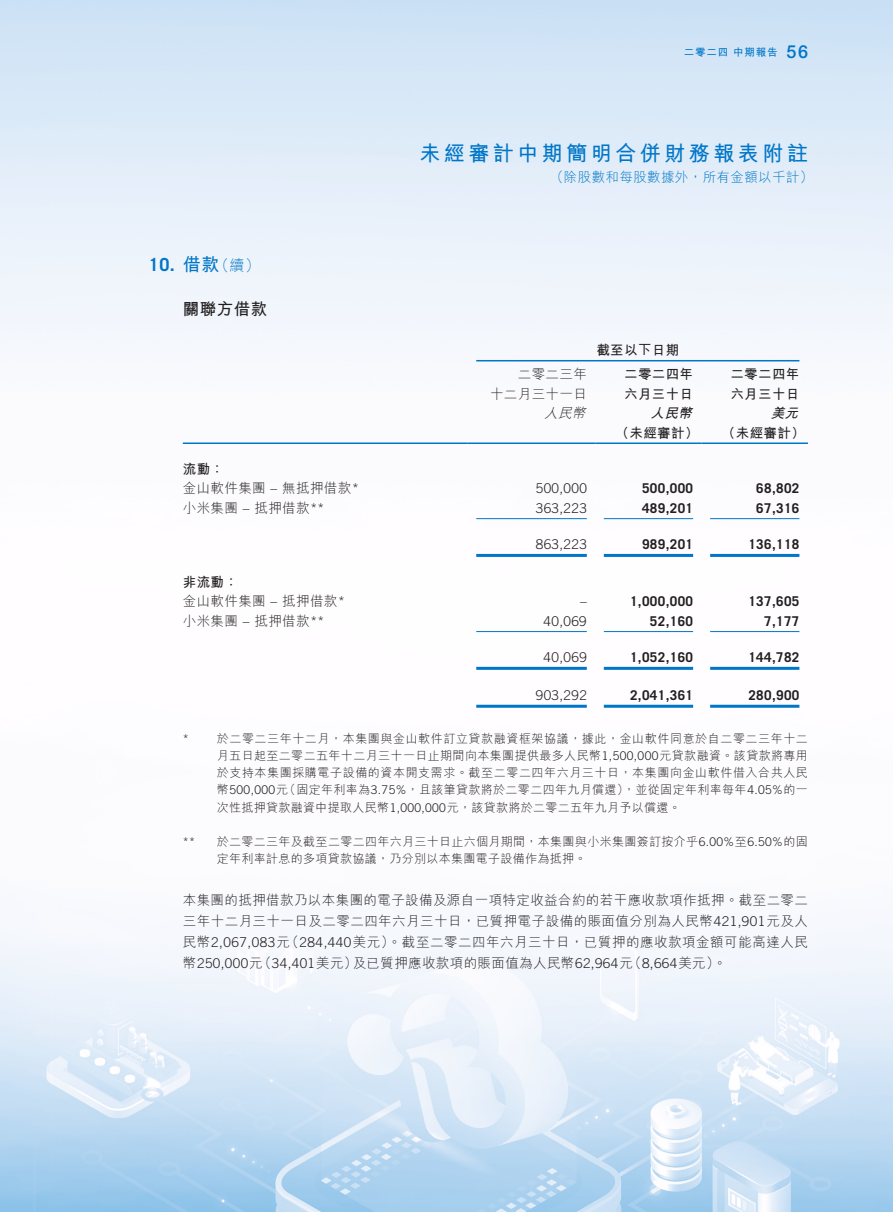
<style>
.page{position:relative;width:893px;height:1212px;background:#fff}
.page>*{position:absolute;margin:0;border:0;box-sizing:border-box;transform-origin:0 0}
.t1{font:700 21px "M Hei HK";letter-spacing:.165em;color:#0076c8}
.t2{font:700 18px "Trade Gothic LT Std";color:#0076c8}
.t3{font:500 18px "Helvetica Neue LT Std";color:#0076c8}
.t4{font:700 16.5px "M Hei HK";letter-spacing:.03em;color:#231f20}
.t5{font:300 15px "M Hei HK";color:#0076c8}
.t6{font:300 13.5px/21px "M Hei HK";letter-spacing:.03em;color:#231f20;text-align:right}
.t7{font:700 13.5px "Trade Gothic LT Std";letter-spacing:.03em;color:#231f20}
.t8{font:300 13.5px "Trade Gothic LT Std";letter-spacing:.03em;color:#231f20}
.t9{font:700 13.5px/19.5px "M Hei HK";letter-spacing:.03em;color:#231f20}
.t10{font:300 13.5px "M Hei HK";letter-spacing:.03em;color:#0076c8}
.t11{font:italic 700 13.5px "M Hei HK";color:#231f20}
.t12{font:italic 300 13.5px "M Hei HK";color:#231f20}
.t13{font:300 12px/17.2px "M Hei HK";letter-spacing:.035em;color:#231f20;text-align:right}
.t14{font:300 12px "Trade Gothic LT Std";letter-spacing:.03em;color:#231f20}
.t15{font:700 10.5px "M Hei HK";letter-spacing:.08em;color:#0076c8}
.s1{font-family:"M Hei HK"}
.s2{font-family:"Trade Gothic LT Std"}
</style>
<div class="page">
<img style="left:0;top:0;width:893px;height:1212px">
<hr style="left:476px;top:360px;width:323px;height:1px;background:#0076c8">
<hr style="left:183px;top:442px;width:285px;height:2px;background:#0076c8">
<hr style="left:468px;top:442px;width:127px;height:2px;background:#0076c8">
<hr style="left:595px;top:442px;width:107px;height:2px;background:#0076c8">
<hr style="left:702px;top:442px;width:106px;height:2px;background:#0076c8">
<hr style="left:476px;top:518px;width:111px;height:1px;background:#0076c8">
<hr style="left:604px;top:518px;width:89px;height:1px;background:#0076c8">
<hr style="left:710px;top:518px;width:89px;height:1px;background:#0076c8">
<hr style="left:476px;top:554px;width:111px;height:3px;background:#0076c8">
<hr style="left:604px;top:554px;width:89px;height:3px;background:#0076c8">
<hr style="left:710px;top:554px;width:89px;height:3px;background:#0076c8">
<hr style="left:476px;top:631px;width:111px;height:1px;background:#0076c8">
<hr style="left:604px;top:631px;width:89px;height:1px;background:#0076c8">
<hr style="left:710px;top:631px;width:89px;height:1px;background:#0076c8">
<hr style="left:476px;top:667px;width:111px;height:3px;background:#0076c8">
<hr style="left:604px;top:667px;width:89px;height:3px;background:#0076c8">
<hr style="left:710px;top:667px;width:89px;height:3px;background:#0076c8">
<hr style="left:476px;top:705px;width:111px;height:3px;background:#0076c8">
<hr style="left:604px;top:705px;width:89px;height:3px;background:#0076c8">
<hr style="left:710px;top:705px;width:89px;height:3px;background:#0076c8">
<p class="t15" style="left:733px;top:44px;width:46px">中期報告</p>
<p class="t15" style="left:684px;top:44px;width:46px">二零二四</p>
<h2 class="t3" style="left:787px;top:41px;width:23px">56</h2>
<h2 class="t2" style="left:149px;top:254px;width:72px">10. <span class="s1">借款</span></h2>
<h3 class="t4" style="left:183px;top:297px;width:86px">關聯方借款</h3>
<p class="t5" style="left:214px;top:258px;width:47px">（續(</p>
<p class="t9" style="left:183px;top:458px;width:43px">流動：</p>
<p class="t6" style="left:183px;top:478px;width:177px">金山軟件集團 <span class="s2">–</span> 無抵押借款<span class="s2">*</span></p>
<p class="t6" style="left:183px;top:497px;width:143px">小米集團 <span class="s2">–</span> 抵押借款 <span class="s2">**</span></p>
<p class="t9" style="left:183px;top:571px;width:57px">非流動：</p>
<p class="t6" style="left:183px;top:590px;width:164px">金山軟件集團 <span class="s2">–</span> 抵押借款<span class="s2">*</span></p>
<p class="t6" style="left:183px;top:610px;width:143px">小米集團 <span class="s2">–</span> 抵押借款 <span class="s2">**</span></p>
<h1 class="t1" style="left:419px;top:138px;width:390px">未經審計中期簡明合併財務報表附註</h1>
<p class="t10" style="left:550px;top:170px;width:265px">（除股數和每股數據外，所有金額以千計(</p>
<p class="t9" style="left:596px;top:339px;width:84px">截至以下日期</p>
<p class="t6" style="left:490px;top:364px;width:98px;line-height:19.5px">二零二三年<br>十二月三十一日</p>
<p class="t9" style="left:624px;top:363px;width:71px">二零二四年六月三十日</p>
<p class="t9" style="left:730px;top:363px;width:71px">二零二四年六月三十日</p>
<p class="t11" style="left:771px;top:403px;width:34px">美元</p>
<p class="t12" style="left:544px;top:406px;width:46px">人民幣</p>
<p class="t11" style="left:650px;top:403px;width:47px">人民幣</p>
<p class="t9" style="left:616px;top:422px;width:84px">（未經審計）</p>
<p class="t9" style="left:722px;top:422px;width:84px">（未經審計(</p>
<p class="t8" style="left:536px;top:480px;width:53px">500,000</p>
<p class="t7" style="left:642px;top:480px;width:53px">500,000</p>
<p class="t7" style="left:756px;top:480px;width:45px">68,802</p>
<p class="t8" style="left:536px;top:500px;width:53px">363,223</p>
<p class="t7" style="left:642px;top:500px;width:53px">489,201</p>
<p class="t7" style="left:756px;top:500px;width:45px">67,316</p>
<p class="t8" style="left:536px;top:536px;width:53px">863,223</p>
<p class="t7" style="left:642px;top:536px;width:53px">989,201</p>
<p class="t7" style="left:748px;top:536px;width:53px">136,118</p>
<p class="t8" style="left:580px;top:593px;width:8px">–</p>
<p class="t7" style="left:630px;top:593px;width:65px">1,000,000</p>
<p class="t7" style="left:748px;top:593px;width:53px">137,605</p>
<p class="t8" style="left:544px;top:613px;width:45px">40,069</p>
<p class="t7" style="left:650px;top:613px;width:45px">52,160</p>
<p class="t7" style="left:764px;top:613px;width:37px">7,177</p>
<p class="t8" style="left:544px;top:649px;width:45px">40,069</p>
<p class="t7" style="left:630px;top:649px;width:65px">1,052,160</p>
<p class="t7" style="left:748px;top:649px;width:53px">144,782</p>
<p class="t14" style="left:183px;top:731px;width:7px">*</p>
<p class="t14" style="left:183px;top:835px;width:14px">**</p>
<p class="t8" style="left:536px;top:687px;width:53px">903,292</p>
<p class="t13" style="left:217px;top:729px;width:593px">於二零二三年十二月，本集團與金山軟件訂立貸款融資框架協議，據此，金山軟件同意於自二零二三年十二</p>
<p class="t7" style="left:630px;top:686px;width:65px">2,041,361</p>
<p class="t7" style="left:748px;top:686px;width:53px">280,900</p>
<p class="t13" style="left:217px;top:747px;width:593px">月五日起至二零二五年十二月三十一日止期間向本集團提供最多人民幣<span class="s2">1,500,000</span>元貸款融資。該貸款將專用於支持本集團採購電子設備的資本開支需求。截至二零二四年六月三十日，本集團向金山軟件借入合共人民（固定年利率為<span class="s2">3.75%</span>，且該筆貸款將於二零二四年九月償還，）並從固定年利率每年<span class="s2">4.05%</span>的一</p>
<p class="t14" style="left:217px;top:783px;width:73px"><span class="s1">幣</span>500,000<span class="s1">元</span></p>
<p class="t13" style="left:217px;top:798px;width:466px">次性抵押貸款融資中提取人民幣<span class="s2">1,000,000</span>元，該貸款將於二零二五年九月予以償還。</p>
<p class="t13" style="left:217px;top:833px;width:593px">於二零二三年及截至二零二四年六月三十日止六個月期間，本集團與小米集團簽訂按介乎<span class="s2">6.00%</span>至<span class="s2">6.50%</span>的固</p>
<p class="t13" style="left:217px;top:850px;width:371px">定年利率計息的多項貸款協議，乃分別以本集團電子設備作為抵押。</p>
<p class="t6" style="left:183px;top:890px;width:627px">本集團的抵押借款乃以本集團的電子設備及源自一項特定收益合約的若干應收款項作抵押。截至二零二三年十二月三十一日及二零二四年六月三十日，已質押電子設備的賬面值分別為人民幣<span class="s2">421,901</span>元及人（<span class="s2">284,440</span>美元）。截至二零二四年六月三十日，已質押的應收款項金額可能高達人民</p>
<p class="t8" style="left:183px;top:934px;width:109px"><span class="s1">民幣</span>2,067,083<span class="s1">元</span></p>
<p class="t8" style="left:258px;top:955px;width:101px"><span class="s1">（</span>34,401<span class="s1">美元）</span></p>
<p class="t6" style="left:628px;top:953px;width:100px">（<span class="s2">8,664</span>美元。(</p>
<p class="t8" style="left:183px;top:955px;width:81px"><span class="s1">幣</span>250,000<span class="s1">元</span></p>
<p class="t6" style="left:353px;top:953px;width:282px">及已質押應收款項的賬面值為人民幣<span class="s2">62,964</span>元</p>
</div>
